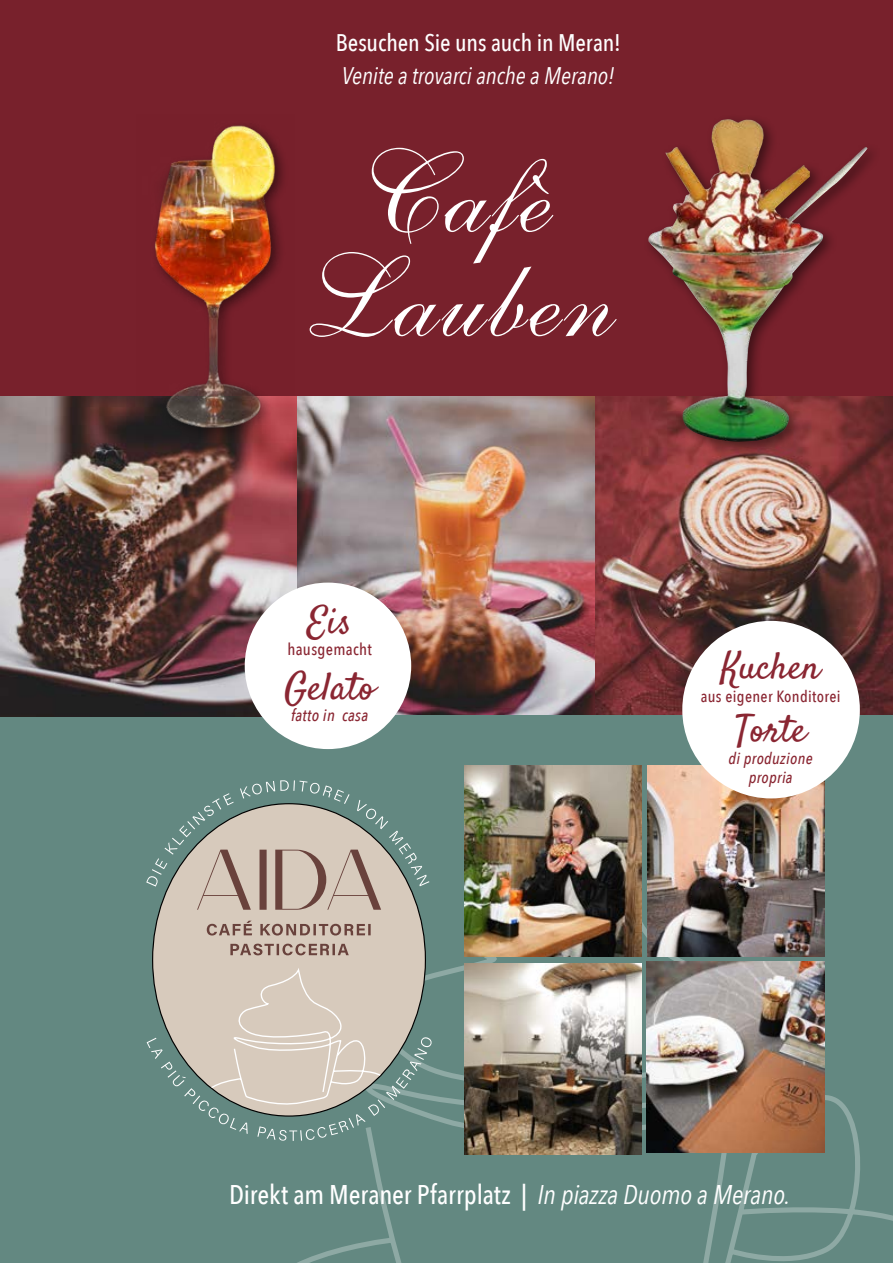
<style>
.page{position:relative;width:893px;height:1263px;background:#fff}
.page>*{position:absolute;margin:0;border:0;box-sizing:border-box;transform-origin:0 0}
.t1{font:38.85px "Satisfy";color:#8a2632}
.t2{font:37.8px "Satisfy";color:#8a2632}
.t3{font:500 27px "Avenir Next Condensed";letter-spacing:-.005em;color:#fff}
.t4{font:italic 24px "Avenir Next Condensed";letter-spacing:-.005em;color:#fff}
.t5{font:500 24px "Avenir Next Condensed";letter-spacing:-.005em;color:#fff}
.t6{font:500 16.65px "Avenir Next Condensed";letter-spacing:.02em;color:#8a2632}
.t7{font:italic 500 16.65px "Avenir Next Condensed";letter-spacing:.02em;color:#8a2632}
.t8{font:500 16.2px "Avenir Next Condensed";letter-spacing:.02em;color:#8a2632}
.t9{font:italic 500 16.2px/19.2px "Avenir Next Condensed";letter-spacing:.02em;color:#8a2632;text-align:center}
.s1{font-weight:400;font-style:italic}
</style>
<div class="page">
<div style="left:0;top:712px;width:893px;height:551px;background:#638881"></div>
<svg style="left:297px;top:832px;width:596px;height:431px"></svg>
<img style="left:0;top:395px;width:298px;height:321px">
<img style="left:298px;top:395px;width:595px;height:319px">
<div style="left:245px;top:583px;width:166px;height:166px;background:#fff;border-radius:50%"></div>
<div style="left:0;top:0;width:893px;height:395px;background:#78212c"></div>
<svg style="left:310px;top:148px;width:307px;height:189px"></svg>
<div style="left:153px;top:804px;width:272px;height:312px;background:#d7cabc;border-radius:50%"></div>
<svg style="left:147px;top:970px;width:285px;height:171px"></svg>
<svg style="left:207px;top:921px;width:164px;height:14px"></svg>
<svg style="left:230px;top:944px;width:119px;height:11px"></svg>
<svg style="left:146px;top:780px;width:283px;height:130px"></svg>
<img style="left:136px;top:125px;width:158px;height:316px">
<div style="left:644px;top:113px;width:237px;height:344px;background:#000;opacity:.5"></div>
<img style="left:648px;top:119px;width:220px;height:324px">
<img style="left:465px;top:765px;width:176px;height:192px">
<img style="left:647px;top:765px;width:177px;height:192px">
<img style="left:465px;top:963px;width:176px;height:192px">
<img style="left:647px;top:961px;width:177px;height:191px">
<div style="left:682px;top:621px;width:178px;height:177px;background:#fff;border-radius:50%"></div>
<p class="t5" style="left:336px;top:29px;width:287px">Besuchen Sie uns auch in Meran!</p>
<p class="t4" style="left:342px;top:61px;width:274px">Venite a trovarci anche a Merano!</p>
<h1 class="t1" style="left:307px;top:597px;width:46px">Eis</h1>
<p class="t6" style="left:287px;top:639px;width:86px">hausgemacht</p>
<h1 class="t1" style="left:284px;top:663px;width:92px">Gelato</h1>
<p class="t7" style="left:291px;top:705px;width:78px">fatto in casa</p>
<h2 class="t2" style="left:721px;top:642px;width:101px">Kuchen</h2>
<p class="t8" style="left:701px;top:687px;width:141px">aus eigener Konditorei</p>
<h2 class="t2" style="left:735px;top:706px;width:73px">Torte</h2>
<p class="t9" style="left:729px;top:748px;width:86px">di produzione propria</p>
<p class="t3" style="left:229px;top:1178px;width:563px">Direkt am Meraner Pfarrplatz | <span class="s1">In piazza Duomo a Merano.</span></p>
</div>
